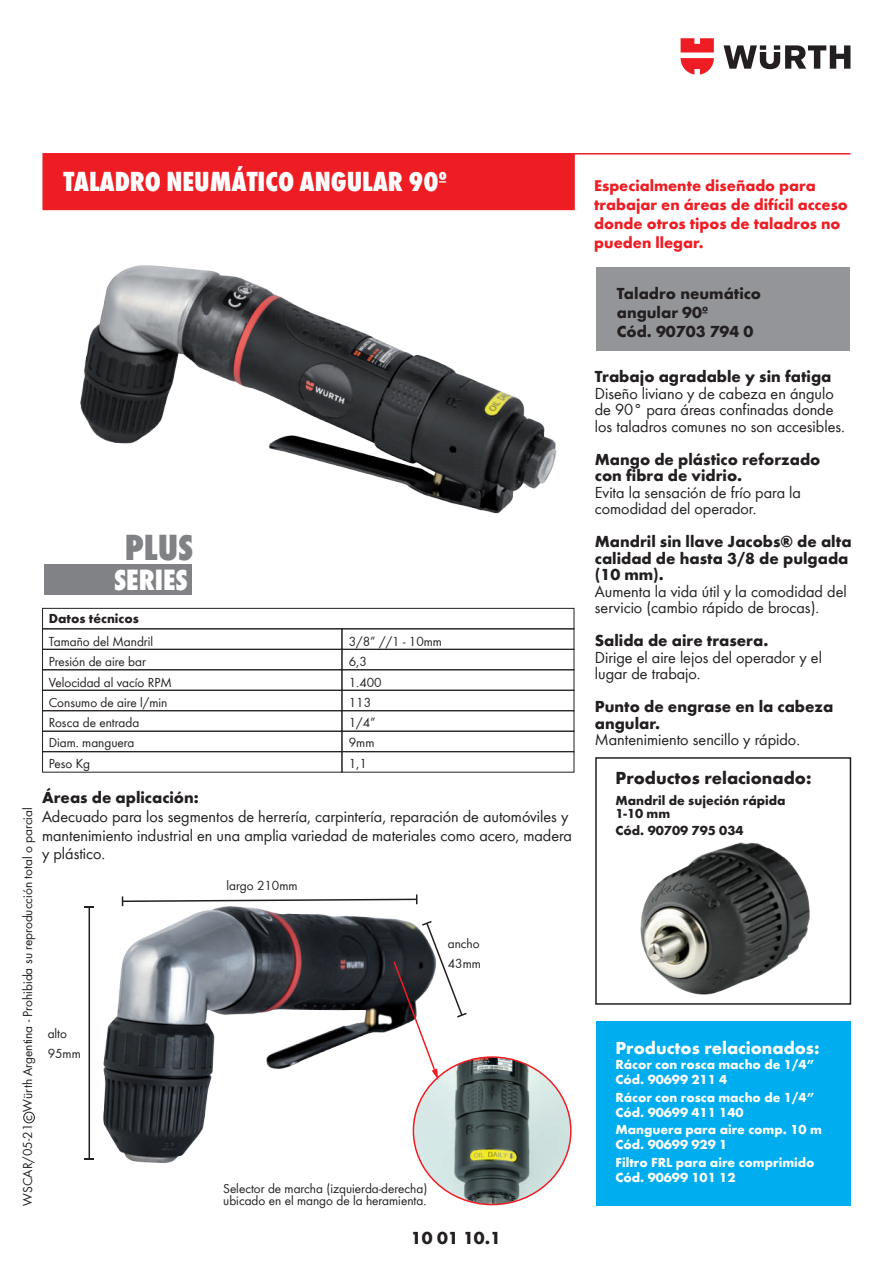
<style>
.page{position:relative;width:893px;height:1263px;background:#fff}
.page>*{position:absolute;margin:0;border:0;box-sizing:border-box;transform-origin:0 0}
.t1{font:37.5px "Wuerth Extra Bold Cond Caps";color:#808285}
.t2{font:30.3px "Wuerth Extra Bold Cond Caps";color:#fff}
.t3{font:28.5px "Wuerth Extra Bold Cond Caps";color:#fff}
.t4{font:700 18px "Wuerth";color:#231f20}
.t5{font:700 18px "Wuerth";color:#fff}
.t6{font:16.5px/16.5px "Wuerth";color:#231f20}
.t7{font:700 16.5px/16.5px "Wuerth";color:#231f20}
.t8{font:700 16.05px/18.9px "Wuerth";color:#ee1d23}
.t9{font:13.5px/20.2px "Wuerth";color:#231f20}
.t10{font:700 13.5px/15px "Wuerth";color:#fff}
.t11{font:700 13.5px/13.5px "Wuerth";color:#231f20}
</style>
<div class="page">
<img style="left:88px;top:906px;width:325px;height:257px">
<div style="left:596px;top:1021px;width:254px;height:184px;background:#00aeef"></div>
<div style="left:342px;top:731px;width:232px;height:21px;border:1px solid #231f20"></div>
<div style="left:42px;top:731px;width:300px;height:21px;border:1px solid #231f20"></div>
<div style="left:342px;top:690px;width:232px;height:21px;border:1px solid #231f20"></div>
<div style="left:42px;top:690px;width:300px;height:21px;border:1px solid #231f20"></div>
<div style="left:342px;top:669px;width:232px;height:22px;border:1px solid #231f20"></div>
<div style="left:42px;top:669px;width:300px;height:22px;border:1px solid #231f20"></div>
<div style="left:342px;top:649px;width:232px;height:21px;border:1px solid #231f20"></div>
<div style="left:42px;top:649px;width:300px;height:21px;border:1px solid #231f20"></div>
<div style="left:342px;top:628px;width:232px;height:22px;border:1px solid #231f20"></div>
<div style="left:42px;top:628px;width:300px;height:22px;border:1px solid #231f20"></div>
<div style="left:42px;top:608px;width:532px;height:21px;border:1px solid #231f20"></div>
<svg style="left:724px;top:45px;width:126px;height:24px"></svg>
<svg style="left:681px;top:38px;width:33px;height:37px"></svg>
<div style="left:42px;top:153px;width:533px;height:57px;background:#ee1d23"></div>
<hr style="left:574px;top:153px;width:276px;height:2px;background:#ee1d23">
<div style="left:23px;top:1112px;width:12px;height:11px;border:1px solid #231f20;border-radius:50%"></div>
<div style="left:596px;top:268px;width:253px;height:83px;background:#939598"></div>
<div style="left:44px;top:564px;width:148px;height:30px;background:#808285"></div>
<img style="left:80px;top:265px;width:477px;height:249px">
<svg style="left:121px;top:894px;width:297px;height:12px"></svg>
<hr style="left:89px;top:907px;width:1px;height:252px;background:#231f20">
<svg style="left:84px;top:906px;width:10px;height:2px"></svg>
<svg style="left:84px;top:1158px;width:10px;height:2px"></svg>
<img style="left:413px;top:1057px;width:157px;height:147px">
<svg style="left:392px;top:921px;width:75px;height:159px"></svg>
<div style="left:595px;top:757px;width:256px;height:248px;border:2px solid #231f20"></div>
<img style="left:616px;top:842px;width:213px;height:163px">
<h3 class="t3" style="left:63px;top:162px;width:385px">TALADRO NEUMÁTICO ANGULAR 90º</h3>
<h1 class="t1" style="left:125px;top:521px;width:70px">PLUS</h1>
<h2 class="t2" style="left:114px;top:558px;width:75px">SERIES</h2>
<p class="t11" style="left:49px;top:611px;width:92px">Datos técnicos</p>
<p class="t9" style="left:49px;top:631px;width:125px">Tamaño del Mandril<br>Presión de aire bar<br>Velocidad al vacío RPM<br>Consumo de aire l/min<br>Rosca de entrada<br>Diam. manguera<br>Peso Kg</p>
<p class="t9" style="left:349px;top:631px;width:95px">3/8” //1 - 10mm<br>6,3<br>1.400<br>113<br>1/4”<br>9mm<br>1,1</p>
<p class="t7" style="left:42px;top:788px;width:158px">Áreas de aplicación:</p>
<p class="t6" style="left:42px;top:806px;width:532px;line-height:18.9px">Adecuado para los segmentos de herrería, carpintería, reparación de automóviles y mantenimiento industrial en una amplia variedad de materiales como acero, madera y plástico.</p>
<p class="t9" style="left:17px;top:1205px;width:400px;rotate:-90deg">WSCAR/05-21 c Würth Argentina - Prohibida su reproducción total o parcial</p>
<p class="t9" style="left:227px;top:874px;width:73px">largo 210mm</p>
<p class="t9" style="left:448px;top:932px;width:35px">ancho<br>43mm</p>
<p class="t9" style="left:48px;top:1022px;width:35px">alto<br>95mm</p>
<p class="t9" style="left:223px;top:1182px;width:206px;line-height:12px">Selector de marcha (izquierda-derecha) ubicado en el mango de la heramienta.</p>
<p class="t4" style="left:411px;top:1224px;width:92px">10 01 10.1</p>
<p class="t8" style="left:594px;top:175px;width:255px">Especialmente diseñado para trabajar en áreas de difícil acceso donde otros tipos de taladros no pueden llegar.</p>
<p class="t7" style="left:617px;top:283px;width:146px;line-height:18.9px">Taladro neumático angular 90º<br>Cód. 90703 794 0</p>
<p class="t7" style="left:595px;top:367px;width:238px">Trabajo agradable y sin fatiga</p>
<p class="t6" style="left:595px;top:384px;width:252px">Diseño liviano y de cabeza en ángulo de 90° para áreas confinadas donde los taladros comunes no son accesibles.</p>
<p class="t7" style="left:595px;top:450px;width:227px">Mango de plástico reforzado con fibra de vidrio.</p>
<p class="t6" style="left:595px;top:483px;width:208px">Evita la sensación de frío para la comodidad del operador.</p>
<p class="t7" style="left:595px;top:532px;width:258px">Mandril sin llave Jacobs® de alta calidad de hasta 3/8 de pulgada (10 mm).</p>
<p class="t6" style="left:595px;top:582px;width:253px">Aumenta la vida útil y la comodidad del servicio (cambio rápido de brocas).</p>
<p class="t7" style="left:595px;top:631px;width:175px">Salida de aire trasera.</p>
<p class="t6" style="left:595px;top:648px;width:229px">Dirige el aire lejos del operador y el lugar de trabajo.</p>
<p class="t7" style="left:595px;top:697px;width:240px">Punto de engrase en la cabeza angular.</p>
<p class="t6" style="left:595px;top:731px;width:207px">Mantenimiento sencillo y rápido.</p>
<p class="t4" style="left:615px;top:764px;width:197px">Productos relacionado:</p>
<p class="t11" style="left:615px;top:792px;width:172px">Mandril de sujeción rápida<br>1-10 mm</p>
<p class="t11" style="left:615px;top:822px;width:130px">Cód. 90709 795 034</p>
<p class="t5" style="left:615px;top:1035px;width:206px">Productos relacionados:</p>
<p class="t10" style="left:615px;top:1056px;width:200px">Rácor con rosca macho de 1/4”<br>Cód. 90699 211 4</p>
<p class="t10" style="left:615px;top:1089px;width:200px">Rácor con rosca macho de 1/4”<br>Cód. 90699 411 140</p>
<p class="t10" style="left:615px;top:1120px;width:208px">Manguera para aire comp. 10 m<br>Cód. 90699 929 1</p>
<p class="t10" style="left:615px;top:1153px;width:201px">Filtro FRL para aire comprimido<br>Cód. 90699 101 12</p>
</div>
